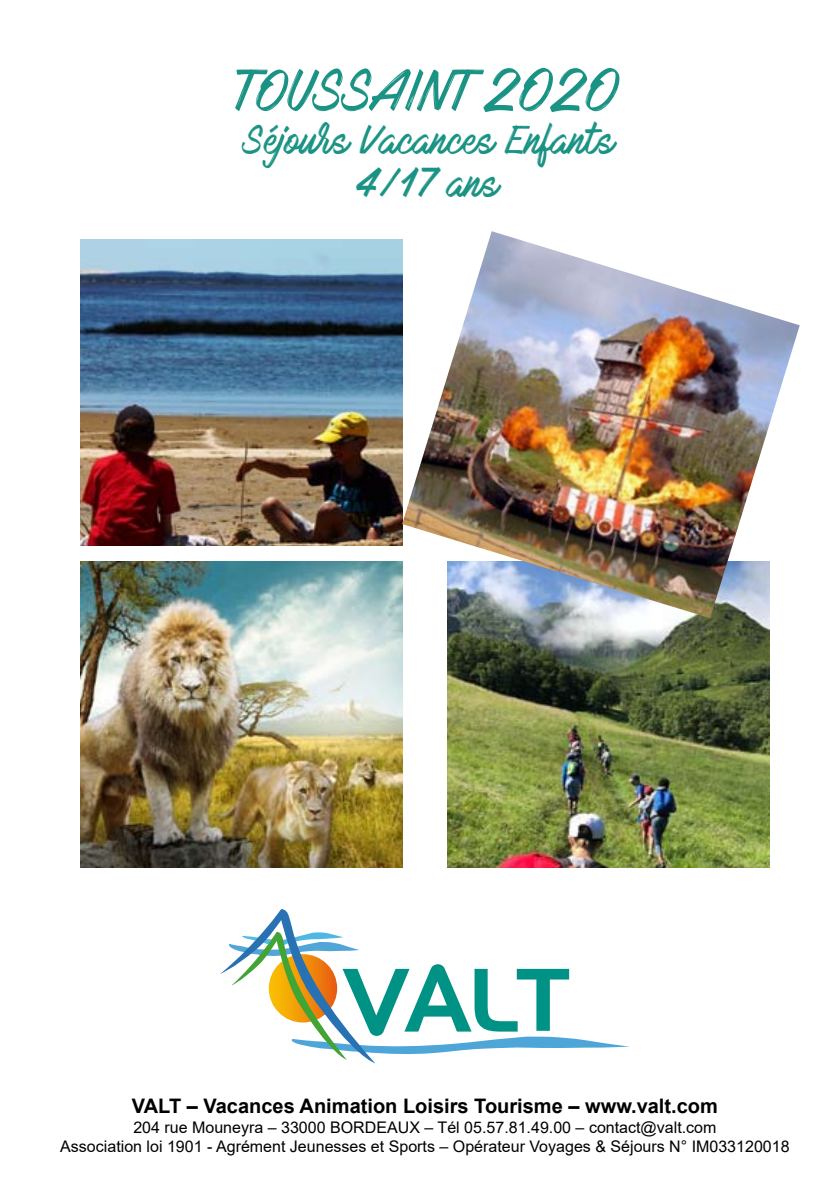
<style>
.page{position:relative;width:840px;height:1191px;background:#fff}
.page>*{position:absolute;margin:0;border:0;box-sizing:border-box;transform-origin:0 0}
.t1{font:52px "Mark My Words";letter-spacing:-.02em;color:#1a9384}
.t2{font:36px/43.2px "Mark My Words";color:#1a9384;text-align:center}
.t3{font:700 20px "Arial";color:#000}
.t4{font:16px/19.2px "Arial";color:#000;text-align:center}
</style>
<div class="page">
<svg style="left:220px;top:909px;width:409px;height:154px"></svg>
<img style="left:447px;top:618px;width:321px;height:249px">
<img style="left:81px;top:239px;width:321px;height:306px">
<img style="left:402px;top:231px;width:397px;height:387px">
<img style="left:81px;top:561px;width:322px;height:306px">
<h1 class="t1" style="left:235px;top:63px;width:387px">TOUSSAINT 2020</h1>
<h2 class="t2" style="left:242px;top:120px;width:374px">Séjours Vacances Enfants<br>4/17 ans</h2>
<p class="t3" style="left:132px;top:1092px;width:587px">VALT – Vacances Animation Loisirs Tourisme – www.valt.com</p>
<p class="t4" style="left:60px;top:1117px;width:730px">204 rue Mouneyra – 33000 BORDEAUX – Tél 05.57.81.49.00 – contact@valt.com<br>Association loi 1901 - Agrément Jeunesses et Sports – Opérateur Voyages &amp; Séjours N° IM033120018</p>
</div>
